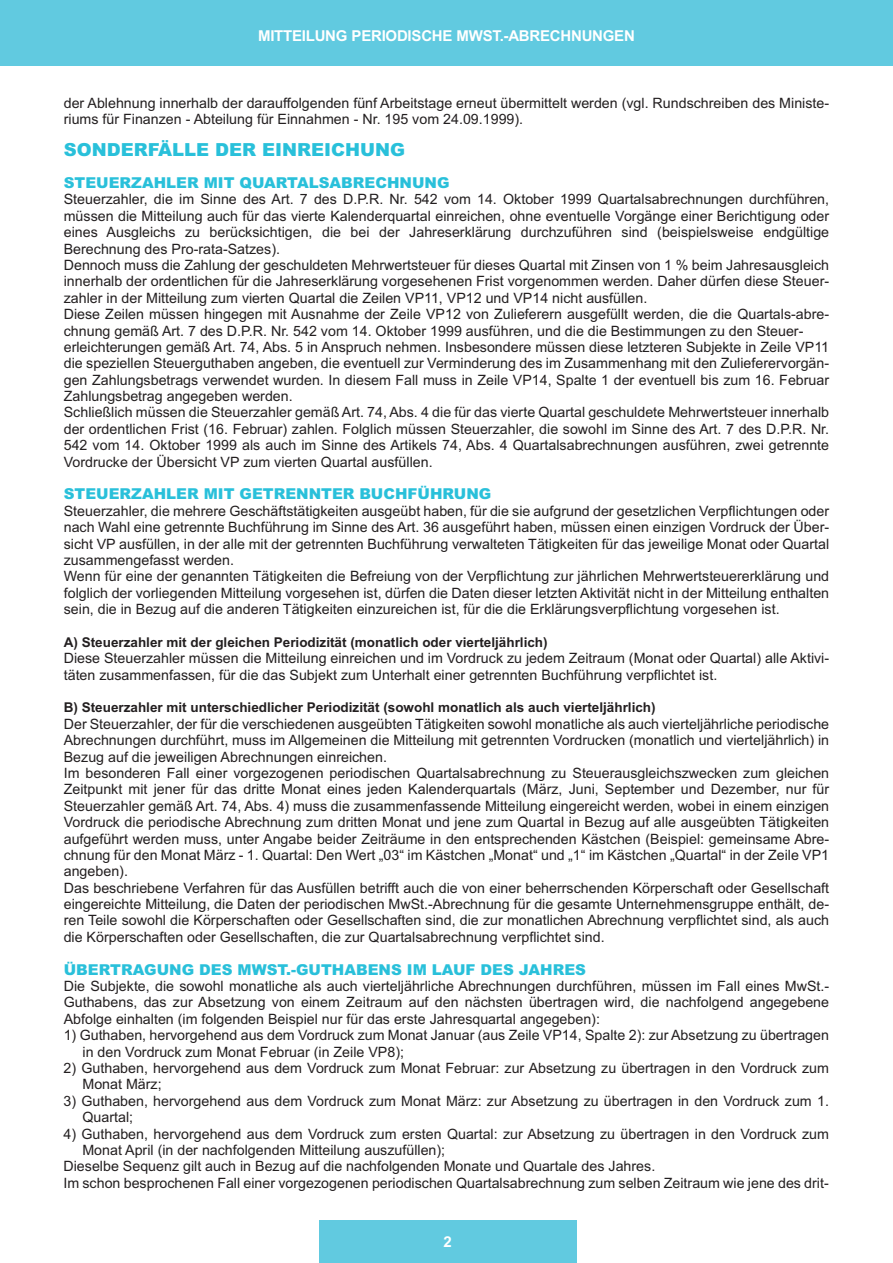
<style>
.page{position:relative;width:893px;height:1263px;background:#fff}
.page>*{position:absolute;margin:0;border:0;box-sizing:border-box;transform-origin:0 0}
.t1{font:900 18px "Arial";color:#29c0da}
.t2{font:900 15px "Arial";color:#29c0da}
.t3{font:700 15px "Arial";letter-spacing:-.015em;color:#fff}
.t4{font:14.25px/16.4px "Arial";color:#231f20}
.t5{font:700 13.5px "Arial";color:#231f20}
</style>
<div class="page">
<div style="left:319px;top:1220px;width:257px;height:43px;background:#61cae0"></div>
<div style="left:0;top:0;width:893px;height:66px;background:#61cae0"></div>
<p class="t3" style="left:258px;top:27px;width:378px">MITTEILUNG PERIODISCHE MWST.-ABRECHNUNGEN</p>
<p class="t4" style="left:64px;top:95px;width:767px">der Ablehnung innerhalb der darauffolgenden fünf Arbeitstage erneut übermittelt werden (vgl. Rundschreiben des Ministe&shy;riums für Finanzen - Abteilung für Einnahmen - Nr. 195 vom 24.09.1999).</p>
<p class="t1" style="left:64px;top:140px;width:343px">SONDERFÄLLE DER EINREICHUNG</p>
<p class="t2" style="left:64px;top:174px;width:387px">STEUERZAHLER MIT QUARTALSABRECHNUNG</p>
<p class="t4" style="left:64px;top:191px;width:767px">Steuerzahler, die im Sinne des Art. 7 des D.P.R. Nr. 542 vom 14. Oktober 1999 Quartalsabrechnungen durchführen, müssen die Mitteilung auch für das vierte Kalenderquartal einreichen, ohne eventuelle Vorgänge einer Berichtigung oder eines Ausgleichs zu berücksichtigen, die bei der Jahreserklärung durchzuführen sind (beispielsweise endgültige Berechnung des Pro-rata-Satzes).<br>Dennoch muss die Zahlung der geschuldeten Mehrwertsteuer für dieses Quartal mit Zinsen von 1 % beim Jahresausgleich innerhalb der ordentlichen für die Jahreserklärung vorgesehenen Frist vorgenommen werden. Daher dürfen diese Steuer&shy;zahler in der Mitteilung zum vierten Quartal die Zeilen VP11, VP12 und VP14 nicht ausfüllen.<br>Diese Zeilen müssen hingegen mit Ausnahme der Zeile VP12 von Zulieferern ausgefüllt werden, die die Quartals-abre&shy;chnung gemäß Art. 7 des D.P.R. Nr. 542 vom 14. Oktober 1999 ausführen, und die die Bestimmungen zu den Steuer&shy;erleichterungen gemäß Art. 74, Abs. 5 in Anspruch nehmen. Insbesondere müssen diese letzteren Subjekte in Zeile VP11 die speziellen Steuerguthaben angeben, die eventuell zur Verminderung des im Zusammenhang mit den Zulieferervorgän&shy;gen Zahlungsbetrags verwendet wurden. In diesem Fall muss in Zeile VP14, Spalte 1 der eventuell bis zum 16. Februar Zahlungsbetrag angegeben werden.<br>Schließlich müssen die Steuerzahler gemäß Art. 74, Abs. 4 die für das vierte Quartal geschuldete Mehrwertsteuer innerhalb der ordentlichen Frist (16. Februar) zahlen. Folglich müssen Steuerzahler, die sowohl im Sinne des Art. 7 des D.P.R. Nr.<br>542 vom 14. Oktober 1999 als auch im Sinne des Artikels 74, Abs. 4 Quartalsabrechnungen ausführen, zwei getrennte Vordrucke der Übersicht VP zum vierten Quartal ausfüllen.</p>
<p class="t2" style="left:64px;top:485px;width:429px">STEUERZAHLER MIT GETRENNTER BUCHFÜHRUNG</p>
<p class="t4" style="left:64px;top:503px;width:767px">Steuerzahler, die mehrere Geschäftstätigkeiten ausgeübt haben, für die sie aufgrund der gesetzlichen Verpflichtungen oder nach Wahl eine getrennte Buchführung im Sinne des Art. 36 ausgeführt haben, müssen einen einzigen Vordruck der Über&shy;sicht VP ausfüllen, in der alle mit der getrennten Buchführung verwalteten Tätigkeiten für das jeweilige Monat oder Quartal zusammengefasst werden.<br>Wenn für eine der genannten Tätigkeiten die Befreiung von der Verpflichtung zur jährlichen Mehrwertsteuererklärung und folglich der vorliegenden Mitteilung vorgesehen ist, dürfen die Daten dieser letzten Aktivität nicht in der Mitteilung enthalten sein, die in Bezug auf die anderen Tätigkeiten einzureichen ist, für die die Erklärungsverpflichtung vorgesehen ist.</p>
<p class="t5" style="left:64px;top:634px;width:485px">A) Steuerzahler mit der gleichen Periodizität (monatlich oder vierteljährlich)</p>
<p class="t4" style="left:64px;top:650px;width:767px">Diese Steuerzahler müssen die Mitteilung einreichen und im Vordruck zu jedem Zeitraum (Monat oder Quartal) alle Aktivi&shy;täten zusammenfassen, für die das Subjekt zum Unterhalt einer getrennten Buchführung verpflichtet ist.</p>
<p class="t5" style="left:64px;top:700px;width:593px">B) Steuerzahler mit unterschiedlicher Periodizität (sowohl monatlich als auch vierteljährlich)</p>
<p class="t4" style="left:64px;top:716px;width:767px">Der Steuerzahler, der für die verschiedenen ausgeübten Tätigkeiten sowohl monatliche als auch vierteljährliche periodische Abrechnungen durchführt, muss im Allgemeinen die Mitteilung mit getrennten Vordrucken (monatlich und vierteljährlich) in Bezug auf die jeweiligen Abrechnungen einreichen.<br>Im besonderen Fall einer vorgezogenen periodischen Quartalsabrechnung zu Steuerausgleichszwecken zum gleichen Zeitpunkt mit jener für das dritte Monat eines jeden Kalenderquartals (März, Juni, September und Dezember, nur für Steuerzahler gemäß Art. 74, Abs. 4) muss die zusammenfassende Mitteilung eingereicht werden, wobei in einem einzigen Vordruck die periodische Abrechnung zum dritten Monat und jene zum Quartal in Bezug auf alle ausgeübten Tätigkeiten aufgeführt werden muss, unter Angabe beider Zeiträume in den entsprechenden Kästchen (Beispiel: gemeinsame Abre&shy;chnung für den Monat März - 1. Quartal: Den Wert „03“ im Kästchen „Monat“ und „1“ im Kästchen „Quartal“ in der Zeile VP1 angeben).<br>Das beschriebene Verfahren für das Ausfüllen betrifft auch die von einer beherrschenden Körperschaft oder Gesellschaft eingereichte Mitteilung, die Daten der periodischen MwSt.-Abrechnung für die gesamte Unternehmensgruppe enthält, de&shy;ren Teile sowohl die Körperschaften oder Gesellschaften sind, die zur monatlichen Abrechnung verpflichtet sind, als auch die Körperschaften oder Gesellschaften, die zur Quartalsabrechnung verpflichtet sind.</p>
<p class="t2" style="left:64px;top:961px;width:524px">ÜBERTRAGUNG DES MWST.-GUTHABENS IM LAUF DES JAHRES</p>
<p class="t4" style="left:64px;top:978px;width:767px;text-align:justify">Die Subjekte, die sowohl monatliche als auch vierteljährliche Abrechnungen durchführen, müssen im Fall eines MwSt.- Guthabens, das zur Absetzung von einem Zeitraum auf den nächsten übertragen wird, die nachfolgend angegebene Abfolge einhalten (im folgenden Beispiel nur für das erste Jahresquartal angegeben):</p>
<p class="t4" style="left:83px;top:1027px;width:748px;text-indent:-19px">1) Guthaben, hervorgehend aus dem Vordruck zum Monat Januar (aus Zeile VP14, Spalte 2): zur Absetzung zu übertragen in den Vordruck zum Monat Februar (in Zeile VP8);</p>
<p class="t4" style="left:82px;top:1060px;width:748px;text-indent:-19px">2) Guthaben, hervorgehend aus dem Vordruck zum Monat Februar: zur Absetzung zu übertragen in den Vordruck zum<br>Monat März;</p>
<p class="t4" style="left:82px;top:1093px;width:748px;text-indent:-19px">3) Guthaben, hervorgehend aus dem Vordruck zum Monat März: zur Absetzung zu übertragen in den Vordruck zum 1.<br>Quartal;</p>
<p class="t4" style="left:64px;top:1125px;width:767px">4) Guthaben, hervorgehend aus dem Vordruck zum ersten Quartal: zur Absetzung zu übertragen in den Vordruck zum</p>
<p class="t4" style="left:82px;top:1142px;width:364px">Monat April (in der nachfolgenden Mitteilung auszufüllen);</p>
<p class="t4" style="left:63px;top:1158px;width:593px">Dieselbe Sequenz gilt auch in Bezug auf die nachfolgenden Monate und Quartale des Jahres.</p>
<p class="t4" style="left:63px;top:1174px;width:767px">Im schon besprochenen Fall einer vorgezogenen periodischen Quartalsabrechnung zum selben Zeitraum wie jene des drit-</p>
<p class="t3" style="left:443px;top:1233px;width:10px">2</p>
</div>
